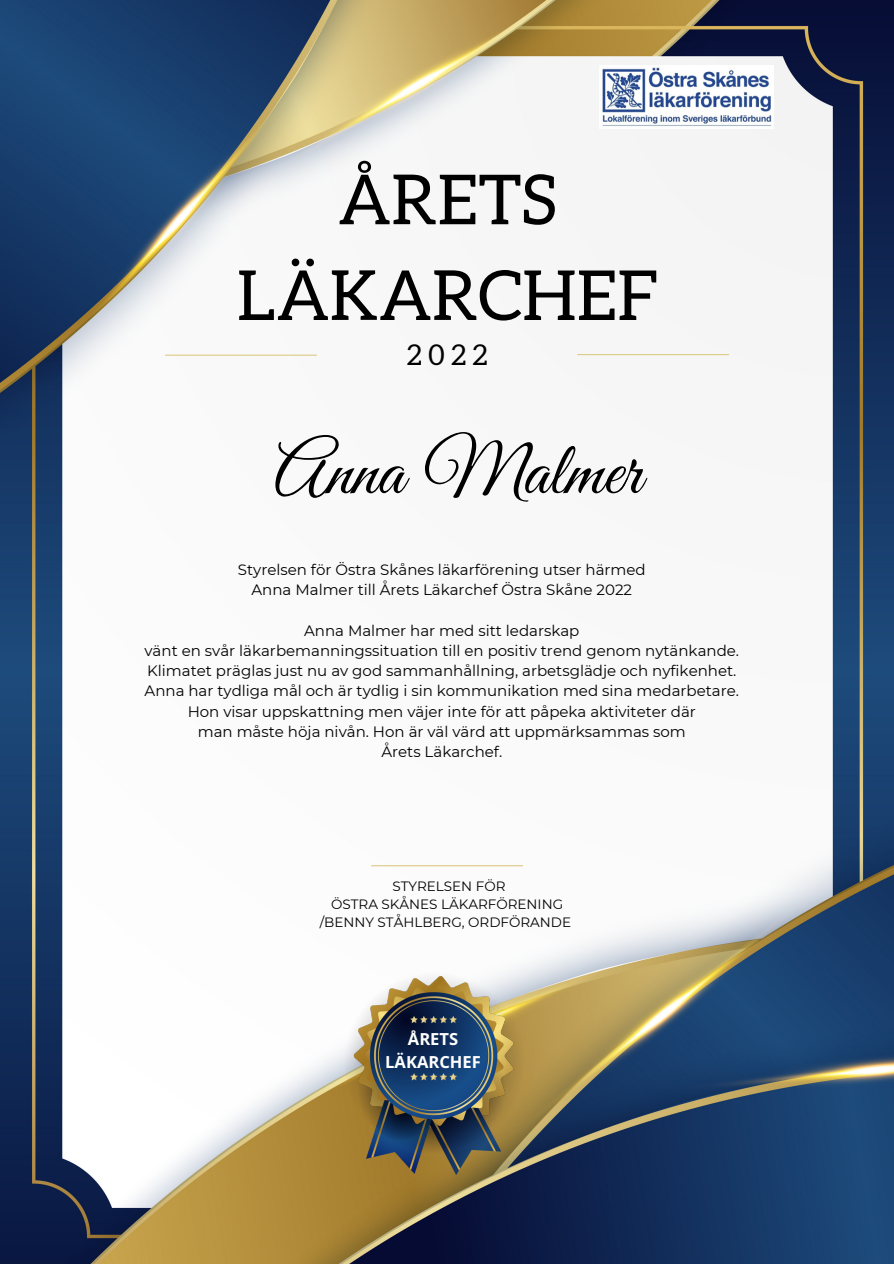
<style>
.page{position:relative;width:894px;height:1264px;background:#fff}
.page>*{position:absolute;margin:0;border:0;box-sizing:border-box;transform-origin:0 0}
.t1{font:75px "Great Vibes";color:#000}
.t2{font:69px/95.7px "Aleo";color:#000;text-align:center}
.t3{font:28.5px "Aleo";color:#000}
.t4{font:700 16.5px/23.1px "Open Sans";color:#fefefe;text-align:center}
.t5{font:15px/20.2px "Montserrat";color:#000;text-align:center}
.t6{font:13.5px/18px "Montserrat";color:#000;text-align:center}
</style>
<div class="page">
<img style="left:0;top:0;width:893px;height:1263px">
<hr style="left:577px;top:354px;width:151px;height:1px;background:#ddc985">
<hr style="left:165px;top:354px;width:151px;height:2px;background:#ddc985">
<hr style="left:371px;top:865px;width:151px;height:1px;background:#ddc985">
<img style="left:343px;top:970px;width:180px;height:204px">
<img style="left:599px;top:65px;width:174px;height:63px">
<h2 class="t2" style="left:237px;top:155px;width:422px">ÅRETS<br>LÄKARCHEF</h2>
<h3 class="t3" style="left:407px;top:342px;width:82px">2022</h3>
<h1 class="t1" style="left:274px;top:429px;width:369px">Anna Malmer</h1>
<p class="t5" style="left:238px;top:559px;width:409px">Styrelsen för Östra Skånes läkarförening utser härmed<br>Anna Malmer till Årets Läkarchef Östra Skåne 2022</p>
<p class="t5" style="left:144px;top:620px;width:596px">Anna Malmer har med sitt ledarskap<br>vänt en svår läkarbemanningssituation till en positiv trend genom nytänkande.<br>Klimatet präglas just nu av god sammanhållning, arbetsglädje och nyfikenhet.<br>Anna har tydliga mål och är tydlig i sin kommunikation med sina medarbetare.<br>Hon visar uppskattning men väjer inte för att påpeka aktiviteter där<br>man måste höja nivån. Hon är väl värd att uppmärksammas som<br>Årets Läkarchef.</p>
<p class="t6" style="left:319px;top:877px;width:253px">STYRELSEN FÖR<br>ÖSTRA SKÅNES LÄKARFÖRENING /BENNY STÅHLBERG, ORDFÖRANDE</p>
<p class="t4" style="left:385px;top:1027px;width:97px">ÅRETS<br>LÄKARCHEF</p>
</div>
